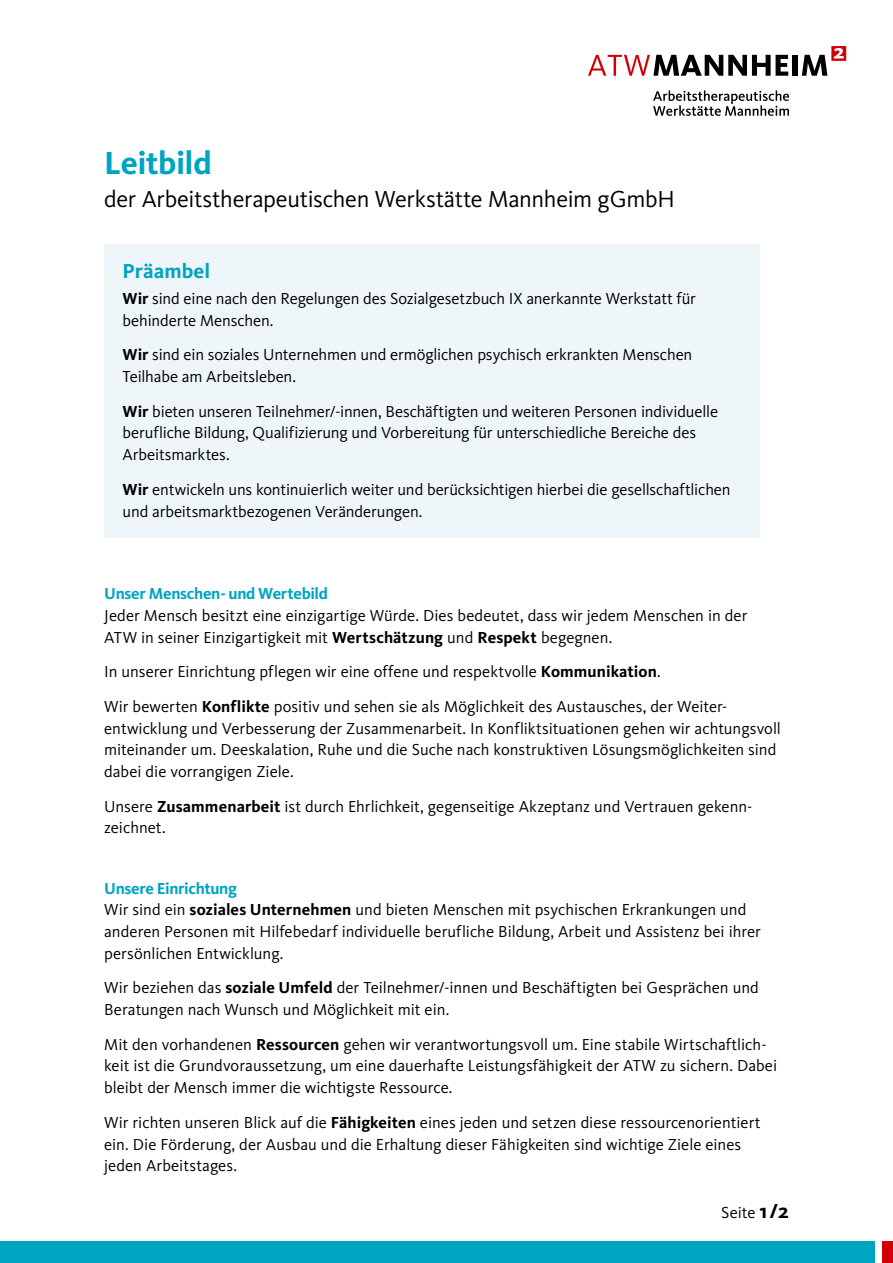
<style>
.page{position:relative;width:893px;height:1263px;background:#fff}
.page>*{position:absolute;margin:0;border:0;box-sizing:border-box;transform-origin:0 0}
.t1{font:700 33px "Kievit OT";letter-spacing:-.015em;color:#00a4c3}
.t2{font:24px "Kievit OT";letter-spacing:-.01em;color:#000}
.Fließtext{font:700 21px "Kievit OT";color:#00a4c3}
.Fließtext_neu{font:16.5px/21.8px "Kievit OT";color:#000}
.Fließtext-2{font:700 16.5px "Kievit OT";letter-spacing:-.02em;color:#00a4c3}
.s1{font-weight:700}
.s2{font-weight:700;font-size:21px}
</style>
<div class="page">
<svg style="left:588px;top:55px;width:200px;height:21px"></svg>
<div style="left:793px;top:55px;width:5px;height:21px;background:#000"></div>
<svg style="left:802px;top:46px;width:44px;height:30px"></svg>
<svg style="left:653px;top:90px;width:136px;height:26px"></svg>
<div style="left:0;top:1242px;width:875px;height:21px;background:#00a4c3"></div>
<div style="left:883px;top:1242px;width:10px;height:21px;background:#d10007"></div>
<div style="left:104px;top:244px;width:656px;height:294px;background:#eef6fa"></div>
<p class="t1" style="left:104px;top:144px;width:109px">Leitbild</p>
<p class="t2" style="left:104px;top:186px;width:572px">der Arbeitstherapeutischen Werkstätte Mannheim gGmbH</p>
<p class="Fließtext" style="left:123px;top:259px;width:89px">Präambel</p>
<p class="Fließtext_neu" style="left:123px;top:288px;width:575px"><span class="s1">Wir</span> sind eine nach den Regelungen des Sozialgesetzbuch IX anerkannte Werkstatt für behinderte Menschen.</p>
<p class="Fließtext_neu" style="left:123px;top:344px;width:571px"><span class="s1">Wir</span> sind ein soziales Unternehmen und ermöglichen psychisch erkrankten Menschen<br>Teilhabe am Arbeitsleben.</p>
<p class="Fließtext_neu" style="left:123px;top:401px;width:597px"><span class="s1">Wir</span> bieten unseren Teilnehmer/-innen, Beschäftigten und weiteren Personen individuelle berufliche Bildung, Qualifizierung und Vorbereitung für unterschiedliche Bereiche des<br>Arbeitsmarktes.</p>
<p class="Fließtext_neu" style="left:123px;top:479px;width:610px"><span class="s1">Wir</span> entwickeln uns kontinuierlich weiter und berücksichtigen hierbei die gesellschaftlichen und arbeitsmarktbezogenen Veränderungen.</p>
<p class="Fließtext-2" style="left:104px;top:584px;width:225px">Unser Menschen- und Wertebild</p>
<p class="Fließtext_neu" style="left:104px;top:605px;width:645px">Jeder Mensch besitzt eine einzigartige Würde. Dies bedeutet, dass wir jedem Menschen in der<br>ATW in seiner Einzigartigkeit mit <span class="s1">Wertschätzung</span> und <span class="s1">Respekt</span> begegnen.</p>
<p class="Fließtext_neu" style="left:104px;top:661px;width:558px">In unserer Einrichtung pflegen wir eine offene und respektvolle <span class="s1">Kommunikation</span>.</p>
<p class="Fließtext_neu" style="left:104px;top:696px;width:678px">Wir bewerten <span class="s1">Konflikte</span> positiv und sehen sie als Möglichkeit des Austausches, der Weiter&shy;entwicklung und Verbesserung der Zusammenarbeit. In Konfliktsituationen gehen wir achtungsvoll miteinander um. Deeskalation, Ruhe und die Suche nach konstruktiven Lösungsmöglichkeiten sind dabei die vorrangigen Ziele.</p>
<p class="Fließtext_neu" style="left:104px;top:795px;width:650px">Unsere <span class="s1">Zusammenarbeit</span> ist durch Ehrlichkeit, gegenseitige Akzeptanz und Vertrauen gekenn&shy;zeichnet.</p>
<p class="Fließtext-2" style="left:104px;top:878px;width:134px">Unsere Einrichtung</p>
<p class="Fließtext_neu" style="left:104px;top:899px;width:658px">Wir sind ein <span class="s1">soziales Unternehmen</span> und bieten Menschen mit psychischen Erkrankungen und anderen Personen mit Hilfebedarf individuelle berufliche Bildung, Arbeit und Assistenz bei ihrer persönlichen Entwicklung.</p>
<p class="Fließtext_neu" style="left:104px;top:977px;width:656px">Wir beziehen das <span class="s1">soziale Umfeld</span> der Teilnehmer/-innen und Beschäftigten bei Gesprächen und<br>Beratungen nach Wunsch und Möglichkeit mit ein.</p>
<p class="Fließtext_neu" style="left:104px;top:1033px;width:674px">Mit den vorhandenen <span class="s1">Ressourcen</span> gehen wir verantwortungsvoll um. Eine stabile Wirtschaftlich&shy;keit ist die Grundvoraussetzung, um eine dauerhafte Leistungsfähigkeit der ATW zu sichern. Dabei bleibt der Mensch immer die wichtigste Ressource.</p>
<p class="Fließtext_neu" style="left:104px;top:1111px;width:658px">Wir richten unseren Blick auf die <span class="s1">Fähigkeiten</span> eines jeden und setzen diese ressourcenorientiert ein. Die Förderung, der Ausbau und die Erhaltung dieser Fähigkeiten sind wichtige Ziele eines jeden Arbeitstages.</p>
<p class="Fließtext_neu" style="left:721px;top:1202px;width:69px">Seite <span class="s2">1 /2</span></p>
</div>
